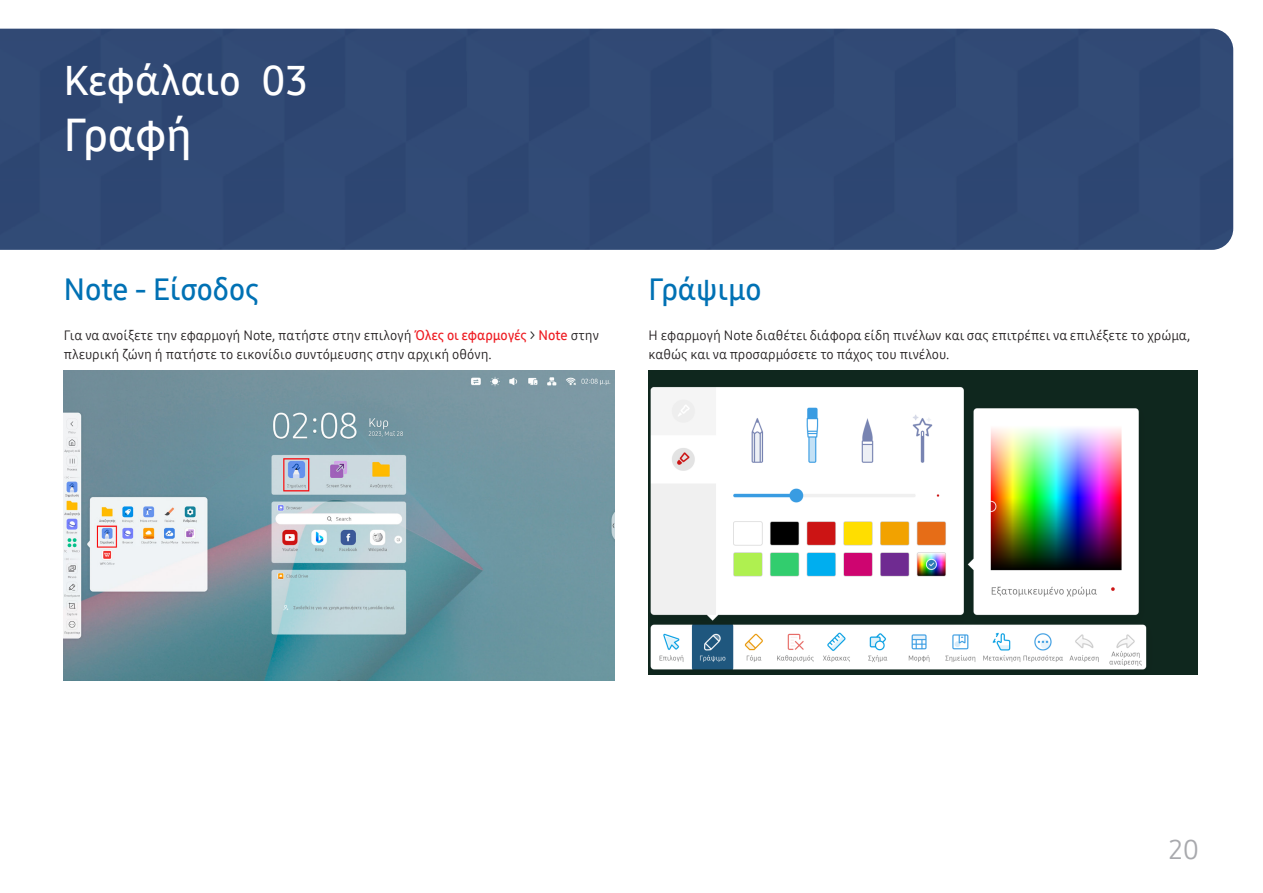
<style>
.page{position:relative;width:1263px;height:893px;background:#fff}
.page>*{position:absolute;margin:0;border:0;box-sizing:border-box;transform-origin:0 0}
.t1{font:45px "Samsung One 600";letter-spacing:-.01em;color:#fff}
.t2{font:40.5px "Samsung One 600";letter-spacing:-.01em;color:#fff}
.t3{font:30px "Samsung One 600";color:#0071b4}
.t4{font:27px "Samsung One 400";color:#a8a9ad}
.t5{font:13.5px/18.9px "Samsung One 400";letter-spacing:-.005em;color:#231f20}
.s1{font-family:"Samsung One 600";color:#ee1d23}
</style>
<div class="page">
<div style="left:0;top:29px;width:1233px;height:221px;background:#314a76"></div>
<img style="left:64px;top:370px;width:550px;height:310px">
<img style="left:648px;top:370px;width:550px;height:305px">
<p class="t2" style="left:64px;top:54px;width:246px">Κεφάλαιο 03</p>
<h1 class="t1" style="left:64px;top:105px;width:130px">Γραφή</h1>
<h2 class="t3" style="left:64px;top:269px;width:197px">Note - Είσοδος</h2>
<p class="t5" style="left:64px;top:325px;width:537px">Για να ανοίξετε την εφαρμογή Note, πατήστε στην επιλογή <span class="s1">Όλες οι εφαρμογές</span> &gt; <span class="s1">Note</span> στην πλευρική ζώνη ή πατήστε το εικονίδιο συντόμευσης στην αρχική οθόνη.</p>
<h2 class="t3" style="left:648px;top:269px;width:115px">Γράψιμο</h2>
<p class="t5" style="left:648px;top:325px;width:543px">Η εφαρμογή Note διαθέτει διάφορα είδη πινέλων και σας επιτρέπει να επιλέξετε το χρώμα, καθώς και να προσαρμόσετε το πάχος του πινέλου.</p>
<h3 class="t4" style="left:1169px;top:831px;width:32px">20</h3>
</div>
